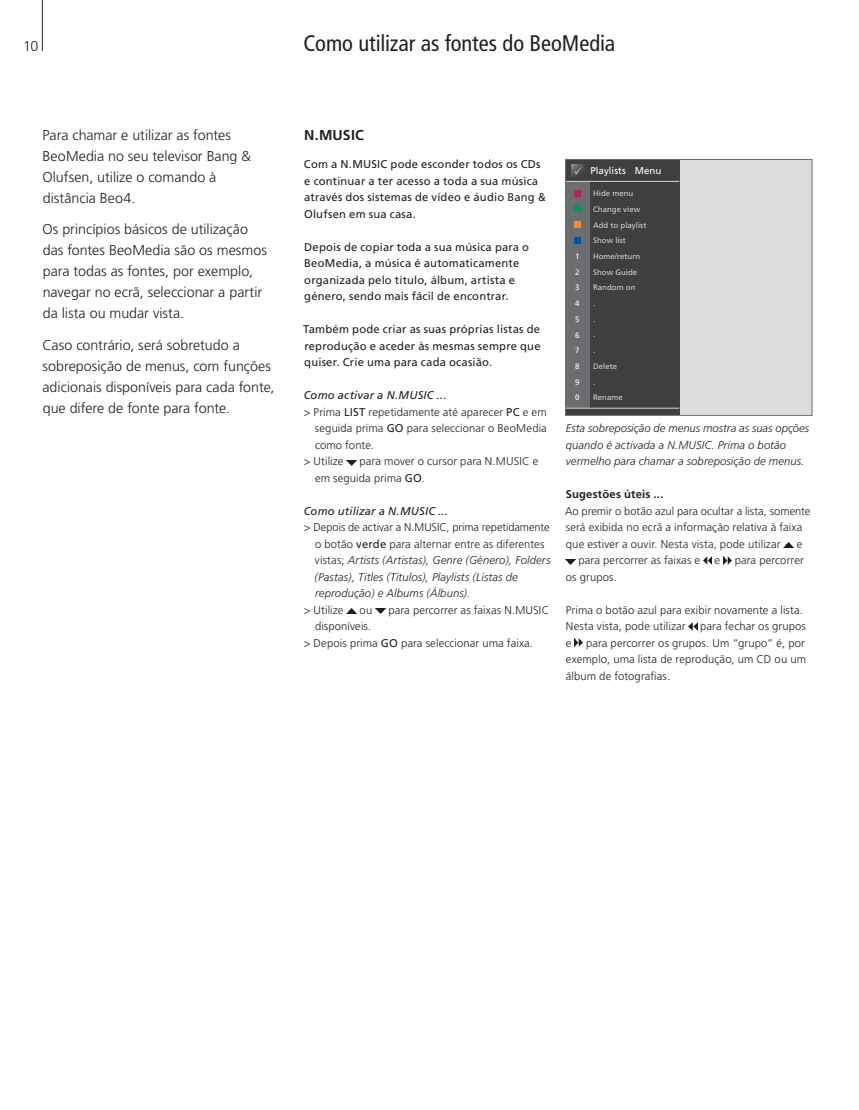
<style>
.page{position:relative;width:859px;height:1110px;background:#fff}
.page>*{position:absolute;margin:0;border:0;box-sizing:border-box;transform-origin:0 0}
.t1{font:condensed 22.5px "Frutiger";letter-spacing:-.005em;color:#231f20}
.t2{font:300 14.25px/21px "Frutiger";color:#231f20}
.t3{font:700 14.25px "Frutiger";letter-spacing:.015em;color:#231f20}
.t4{font:300 11.25px/16.5px "Frutiger";letter-spacing:.01em;color:#231f20}
.t5{font:11.25px/16.5px "Frutiger";letter-spacing:.015em;color:#231f20}
.t6{font:italic 300 11.25px/16.5px "Frutiger";letter-spacing:.01em;color:#231f20}
.t7{font:italic 11.25px "Frutiger";letter-spacing:.015em;color:#231f20}
.t8{font:700 11.25px "Frutiger";letter-spacing:.015em;color:#231f20}
.t9{font:9.75px "Frutiger";color:#fff}
.t10{font:7.8px/15.8px "Frutiger";color:#d1d2d4}
.t11{font:7.8px/15.8px "Frutiger";color:#fff;text-align:justify}
.s1{font-weight:400}
.s2{font-style:normal}
.s3{font-weight:400;font-style:normal}
</style>
<div class="page">
<svg style="left:347px;top:460px;width:9px;height:5px"></svg>
<svg style="left:347px;top:609px;width:9px;height:5px"></svg>
<svg style="left:375px;top:609px;width:10px;height:5px"></svg>
<svg style="left:784px;top:543px;width:10px;height:5px"></svg>
<svg style="left:566px;top:559px;width:9px;height:5px"></svg>
<svg style="left:703px;top:556px;width:8px;height:8px"></svg>
<svg style="left:723px;top:556px;width:8px;height:8px"></svg>
<svg style="left:689px;top:622px;width:8px;height:8px"></svg>
<svg style="left:575px;top:638px;width:8px;height:8px"></svg>
<div style="left:566px;top:159px;width:246px;height:256px;background:#dcdddf"></div>
<div style="left:566px;top:159px;width:114px;height:256px;background:#3f3f40"></div>
<div style="left:566px;top:181px;width:24px;height:227px;background:#6c6d70"></div>
<hr style="left:566px;top:181px;width:113px;height:1px;background:#d1d2d4">
<hr style="left:566px;top:408px;width:113px;height:1px;background:#d1d2d4">
<div style="left:574px;top:190px;width:7px;height:7px;background:#a52a56"></div>
<div style="left:574px;top:205px;width:7px;height:7px;background:#019464"></div>
<div style="left:574px;top:221px;width:7px;height:7px;background:#f58b32"></div>
<div style="left:574px;top:237px;width:7px;height:7px;background:#0154a6"></div>
<div style="left:565px;top:159px;width:247px;height:256px;border:1px solid #6c6d70"></div>
<hr style="left:42px;top:0;width:1px;height:51px;background:#231f20">
<svg style="left:571px;top:164px;width:13px;height:13px"></svg>
<p class="t2" style="left:23px;top:36px;width:17px">10</p>
<h1 class="t1" style="left:303px;top:30px;width:313px">Como utilizar as fontes do BeoMedia</h1>
<p class="t2" style="left:42px;top:124px;width:210px">Para chamar e utilizar as fontes<br>BeoMedia no seu televisor Bang &amp;<br>Olufsen, utilize o comando à distância Beo4.</p>
<p class="t2" style="left:42px;top:219px;width:226px">Os princípios básicos de utilização das fontes BeoMedia são os mesmos para todas as fontes, por exemplo, navegar no ecrã, seleccionar a partir da lista ou mudar vista.</p>
<p class="t2" style="left:42px;top:334px;width:234px">Caso contrário, será sobretudo a sobreposição de menus, com funções adicionais disponíveis para cada fonte, que difere de fonte para fonte.</p>
<p class="t3" style="left:304px;top:126px;width:61px">N.MUSIC</p>
<p class="t5" style="left:304px;top:156px;width:243px">Com a N.MUSIC pode esconder todos os CDs e continuar a ter acesso a toda a sua música através dos sistemas de vídeo e áudio Bang &amp; Olufsen em sua casa.</p>
<p class="t5" style="left:304px;top:238px;width:226px">Depois de copiar toda a sua música para o BeoMedia, a música é automaticamente organizada pelo título, álbum, artista e género, sendo mais fácil de encontrar.</p>
<p class="t5" style="left:303px;top:321px;width:239px;text-align:justify">Também pode criar as suas próprias listas de reprodução e aceder às mesmas sempre que quiser. Crie uma para cada ocasião.</p>
<p class="t7" style="left:304px;top:389px;width:144px">Como activar a N.MUSIC ...</p>
<p class="t4" style="left:304px;top:403px;width:244px">&gt; Prima <span class="s1">LIST</span> repetidamente até aparecer <span class="s1">PC</span> e em</p>
<p class="t4" style="left:315px;top:420px;width:233px">seguida prima <span class="s1">GO</span> para seleccionar o BeoMedia</p>
<p class="t4" style="left:315px;top:436px;width:61px">como fonte.</p>
<p class="t4" style="left:304px;top:453px;width:41px">&gt; Utilize</p>
<p class="t4" style="left:315px;top:453px;width:225px;text-indent:45px">para mover o cursor para N.MUSIC e em seguida prima <span class="s1">GO</span>.</p>
<p class="t7" style="left:304px;top:504px;width:146px">Como utilizar a N.MUSIC ...</p>
<p class="t6" style="left:314px;top:519px;width:237px;text-indent:-11px"><span class="s2">&gt; Depois de activar a N.MUSIC, prima repetidamente o botão</span> <span class="s3">verde</span> <span class="s2">para alternar entre as diferentes vistas;</span> Artists (Artistas), Genre (Género), Folders (Pastas), Titles (Títulos), Playlists (Listas de reprodução) e Albums (Álbuns).</p>
<p class="t4" style="left:304px;top:601px;width:41px">&gt; Utilize</p>
<p class="t4" style="left:360px;top:601px;width:14px">ou</p>
<p class="t4" style="left:388px;top:601px;width:162px">para percorrer as faixas N.MUSIC</p>
<p class="t4" style="left:304px;top:618px;width:231px;text-indent:11px">disponíveis.<br>&gt; Depois prima <span class="s1">GO</span> para seleccionar uma faixa.</p>
<p class="t11" style="left:575px;top:248px;width:6px">1<br>2<br>3<br>4<br>5<br>6<br>7<br>8<br>9<br>0</p>
<p class="t9" style="left:590px;top:165px;width:73px">Playlists Menu</p>
<p class="t10" style="left:593px;top:185px;width:55px">Hide menu<br>Change view<br>Add to playlist<br>Show list<br>Home/return<br>Show Guide<br>Random on<br>.<br>.<br>.<br>.<br>Delete<br>.<br>Rename</p>
<p class="t6" style="left:566px;top:420px;width:245px">Esta sobreposição de menus mostra as suas opções quando é activada a N.MUSIC. Prima o botão vermelho para chamar a sobreposição de menus.</p>
<p class="t8" style="left:566px;top:487px;width:99px">Sugestões úteis ...</p>
<p class="t4" style="left:565px;top:502px;width:247px">Ao premir o botão azul para ocultar a lista, somente será exibida no ecrã a informação relativa à faixa que estiver a ouvir. Nesta vista, pode utilizar</p>
<p class="t4" style="left:797px;top:535px;width:7px">e</p>
<p class="t4" style="left:578px;top:552px;width:123px">para percorrer as faixas e</p>
<p class="t4" style="left:715px;top:552px;width:7px">e</p>
<p class="t4" style="left:735px;top:552px;width:71px">para percorrer</p>
<p class="t4" style="left:566px;top:568px;width:53px">os grupos.</p>
<p class="t4" style="left:566px;top:601px;width:239px">Prima o botão azul para exibir novamente a lista.<br>Nesta vista, pode utilizar</p>
<p class="t4" style="left:700px;top:618px;width:107px">para fechar os grupos</p>
<p class="t4" style="left:566px;top:634px;width:242px;text-align:justify;text-indent:20px">para percorrer os grupos. Um “grupo” é, por exemplo, uma lista de reprodução, um CD ou um álbum de fotografias.</p>
<p class="t4" style="left:566px;top:634px;width:7px">e</p>
</div>
